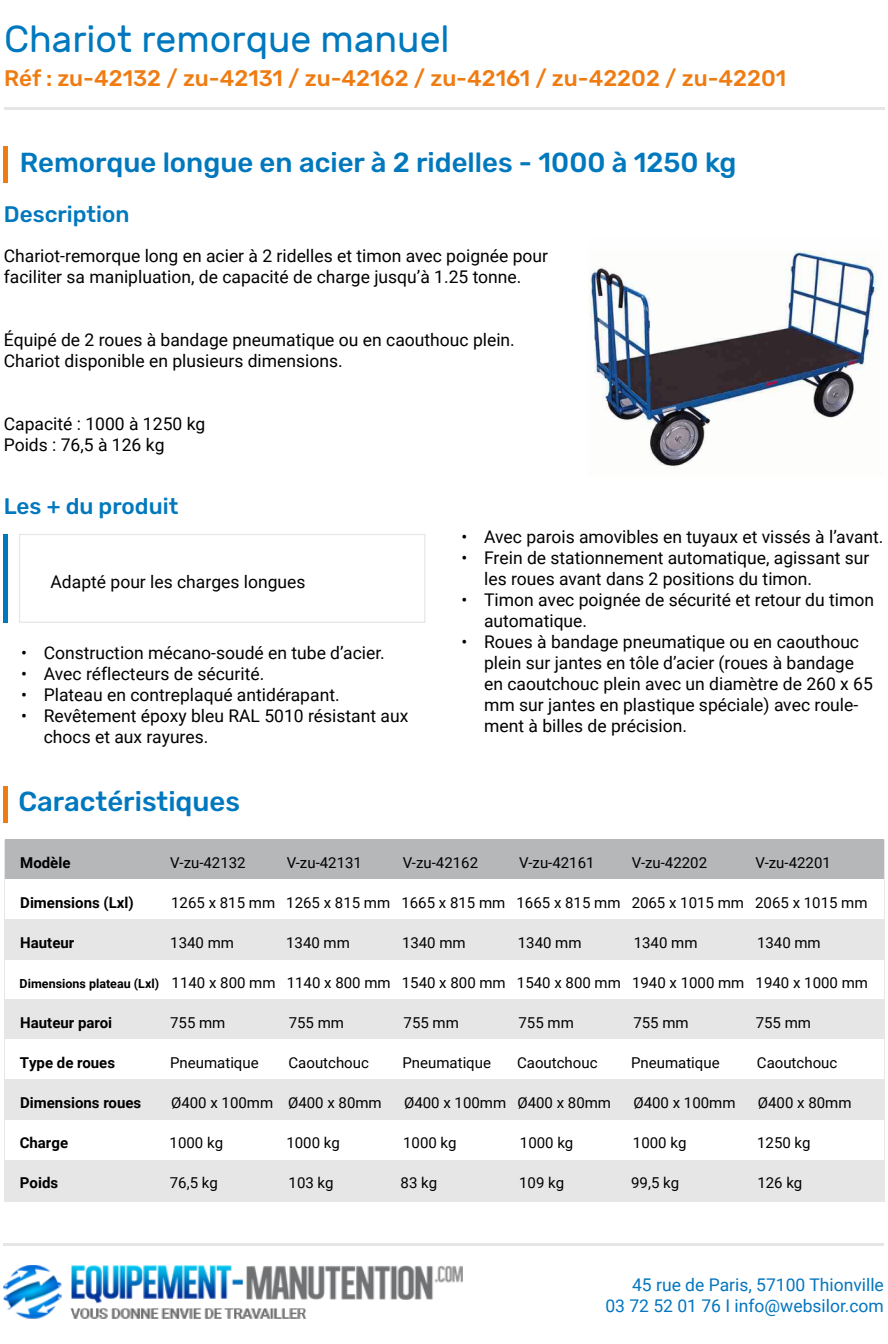
<style>
.page{position:relative;width:888px;height:1344px;background:#fff}
.page>*{position:absolute;margin:0;border:0;box-sizing:border-box;transform-origin:0 0}
.t1{font:37.5px "Rubik";color:#0078be}
.t2{font:500 27.5px "Rubik";color:#0078be}
.t3{font:500 22.5px "Rubik";color:#ef7c12}
.t4{font:500 22.5px "Rubik";color:#0078be}
.t5{font:17.5px/21px "Roboto";color:#000}
.t6{font:17.5px "Roboto";color:#0475be}
.t7{font:15px "Roboto";color:#000}
.t8{font:700 15px "Roboto";color:#000}
.s1{font-weight:700;font-size:12.5px}
</style>
<div class="page">
<hr style="left:3px;top:1243px;width:880px;height:3px;background:#e6e6e6">
<img style="left:3px;top:1265px;width:459px;height:54px">
<div style="left:3px;top:146px;width:5px;height:37px;background:#ef7c12"></div>
<div style="left:3px;top:534px;width:5px;height:88px;background:#0078be"></div>
<div style="left:19px;top:534px;width:406px;height:89px;border:1px solid #e6e6e6"></div>
<div style="left:3px;top:786px;width:5px;height:36px;background:#ef7c12"></div>
<div style="left:5px;top:840px;width:878px;height:40px;background:#b5b7b8"></div>
<div style="left:5px;top:920px;width:878px;height:40px;background:#e6e6e6"></div>
<div style="left:5px;top:1000px;width:878px;height:40px;background:#e6e6e6"></div>
<hr style="left:4px;top:108px;width:880px;height:2px;background:#e6e6e6">
<div style="left:5px;top:1080px;width:878px;height:40px;background:#e6e6e6"></div>
<div style="left:5px;top:1160px;width:878px;height:40px;background:#e6e6e6"></div>
<img style="left:588px;top:250px;width:289px;height:218px">
<p class="t1" style="left:4px;top:18px;width:447px">Chariot remorque manuel</p>
<p class="t3" style="left:4px;top:65px;width:783px">Réf : zu-42132 / zu‑42131 / zu‑42162 / zu‑42161 / zu-42202 / zu-42201</p>
<p class="t2" style="left:20px;top:147px;width:718px">Remorque longue en acier à 2 ridelles - 1000 à 1250 kg</p>
<p class="t4" style="left:4px;top:201px;width:127px">Description</p>
<p class="t5" style="left:4px;top:244px;width:546px">Chariot-remorque long en acier à 2 ridelles et timon avec poignée pour faciliter sa manipluation, de capacité de charge jusqu’à 1.25 tonne.</p>
<p class="t5" style="left:4px;top:328px;width:512px">Équipé de 2 roues à bandage pneumatique ou en caouthouc plein.</p>
<p class="t5" style="left:4px;top:349px;width:340px">Chariot disponible en plusieurs dimensions.</p>
<p class="t5" style="left:4px;top:412px;width:203px">Capacité : 1000 à 1250 kg</p>
<p class="t5" style="left:4px;top:433px;width:162px">Poids : 76,5 à 126 kg</p>
<p class="t4" style="left:4px;top:493px;width:176px">Les + du produit</p>
<p class="t5" style="left:51px;top:570px;width:256px">Adapté pour les charges longues</p>
<p class="t5" style="left:21px;top:642px;width:365px">• Construction mécano-soudé en tube d’acier.</p>
<p class="t5" style="left:21px;top:663px;width:244px">• Avec réflecteurs de sécurité.</p>
<p class="t5" style="left:21px;top:684px;width:320px">• Plateau en contreplaqué antidérapant.</p>
<p class="t5" style="left:44px;top:705px;width:366px;text-indent:-22px">• Revêtement époxy bleu RAL 5010 résistant aux chocs et aux rayures.</p>
<p class="t2" style="left:18px;top:785px;width:223px">Caractéristiques</p>
<p class="t5" style="left:461px;top:526px;width:423px">• Avec parois amovibles en tuyaux et vissés à l’avant.</p>
<p class="t5" style="left:484px;top:547px;width:387px;text-indent:-22px">• Frein de stationnement automatique, agissant sur les roues avant dans 2 positions du timon.</p>
<p class="t5" style="left:484px;top:589px;width:391px;text-indent:-22px">• Timon avec poignée de sécurité et retour du timon automatique.</p>
<p class="t5" style="left:484px;top:631px;width:390px;text-indent:-22px">• Roues à bandage pneumatique ou en caouthouc plein sur jantes en tôle d’acier (roues à bandage en caoutchouc plein avec un diamètre de 260 x 65 mm sur jantes en plastique spéciale) avec roule&shy;ment à billes de précision.</p>
<p class="t8" style="left:20px;top:852px;width:52px">Modèle</p>
<p class="t7" style="left:170px;top:852px;width:77px">V-zu-42132</p>
<p class="t7" style="left:287px;top:852px;width:77px">V-zu‑42131</p>
<p class="t7" style="left:403px;top:852px;width:77px">V-zu‑42162</p>
<p class="t7" style="left:519px;top:852px;width:77px">V-zu‑42161</p>
<p class="t7" style="left:631px;top:852px;width:77px">V-zu-42202</p>
<p class="t7" style="left:755px;top:852px;width:77px">V-zu-42201</p>
<p class="t8" style="left:20px;top:892px;width:115px">Dimensions (Lxl)</p>
<p class="t7" style="left:171px;top:892px;width:698px">1265 x 815 mm 1265 x 815 mm 1665 x 815 mm 1665 x 815 mm 2065 x 1015 mm 2065 x 1015 mm</p>
<p class="t8" style="left:20px;top:932px;width:56px">Hauteur</p>
<p class="t7" style="left:170px;top:932px;width:65px">1340 mm</p>
<p class="t7" style="left:286px;top:932px;width:65px">1340 mm</p>
<p class="t7" style="left:402px;top:932px;width:65px">1340 mm</p>
<p class="t7" style="left:518px;top:932px;width:65px">1340 mm</p>
<p class="t7" style="left:633px;top:932px;width:65px">1340 mm</p>
<p class="t7" style="left:757px;top:932px;width:65px">1340 mm</p>
<p class="t7" style="left:20px;top:972px;width:849px"><span class="s1">Dimensions plateau (Lxl)</span> 1140 x 800 mm 1140 x 800 mm 1540 x 800 mm 1540 x 800 mm 1940 x 1000 mm 1940 x 1000 mm</p>
<p class="t8" style="left:20px;top:1012px;width:93px">Hauteur paroi</p>
<p class="t7" style="left:170px;top:1012px;width:57px">755 mm</p>
<p class="t7" style="left:289px;top:1012px;width:57px">755 mm</p>
<p class="t7" style="left:403px;top:1012px;width:57px">755 mm</p>
<p class="t7" style="left:518px;top:1012px;width:57px">755 mm</p>
<p class="t7" style="left:633px;top:1012px;width:57px">755 mm</p>
<p class="t7" style="left:755px;top:1012px;width:57px">755 mm</p>
<p class="t8" style="left:20px;top:1052px;width:97px">Type de roues</p>
<p class="t7" style="left:170px;top:1052px;width:90px">Pneumatique</p>
<p class="t7" style="left:288px;top:1052px;width:82px">Caoutchouc</p>
<p class="t7" style="left:402px;top:1052px;width:90px">Pneumatique</p>
<p class="t7" style="left:517px;top:1052px;width:82px">Caoutchouc</p>
<p class="t7" style="left:631px;top:1052px;width:90px">Pneumatique</p>
<p class="t7" style="left:756px;top:1052px;width:82px">Caoutchouc</p>
<p class="t8" style="left:20px;top:1092px;width:123px">Dimensions roues</p>
<p class="t7" style="left:171px;top:1092px;width:212px">Ø400 x 100mm Ø400 x 80mm</p>
<p class="t7" style="left:404px;top:1092px;width:208px">Ø400 x 100mm Ø400 x 80mm</p>
<p class="t7" style="left:633px;top:1092px;width:104px">Ø400 x 100mm</p>
<p class="t7" style="left:757px;top:1092px;width:95px">Ø400 x 80mm</p>
<p class="t8" style="left:20px;top:1132px;width:50px">Charge</p>
<p class="t7" style="left:170px;top:1132px;width:55px">1000 kg</p>
<p class="t7" style="left:286px;top:1132px;width:55px">1000 kg</p>
<p class="t7" style="left:403px;top:1132px;width:55px">1000 kg</p>
<p class="t7" style="left:520px;top:1132px;width:55px">1000 kg</p>
<p class="t7" style="left:633px;top:1132px;width:55px">1000 kg</p>
<p class="t7" style="left:757px;top:1132px;width:55px">1250 kg</p>
<p class="t8" style="left:20px;top:1172px;width:40px">Poids</p>
<p class="t7" style="left:170px;top:1172px;width:49px">76,5 kg</p>
<p class="t7" style="left:288px;top:1172px;width:47px">103 kg</p>
<p class="t7" style="left:400px;top:1172px;width:38px">83 kg</p>
<p class="t7" style="left:519px;top:1172px;width:47px">109 kg</p>
<p class="t7" style="left:631px;top:1172px;width:49px">99,5 kg</p>
<p class="t7" style="left:757px;top:1172px;width:47px">126 kg</p>
<p class="t6" style="left:632px;top:1273px;width:253px">45 rue de Paris, 57100 Thionville</p>
<p class="t6" style="left:605px;top:1294px;width:280px">03 72 52 01 76 I info@websilor.com</p>
</div>
